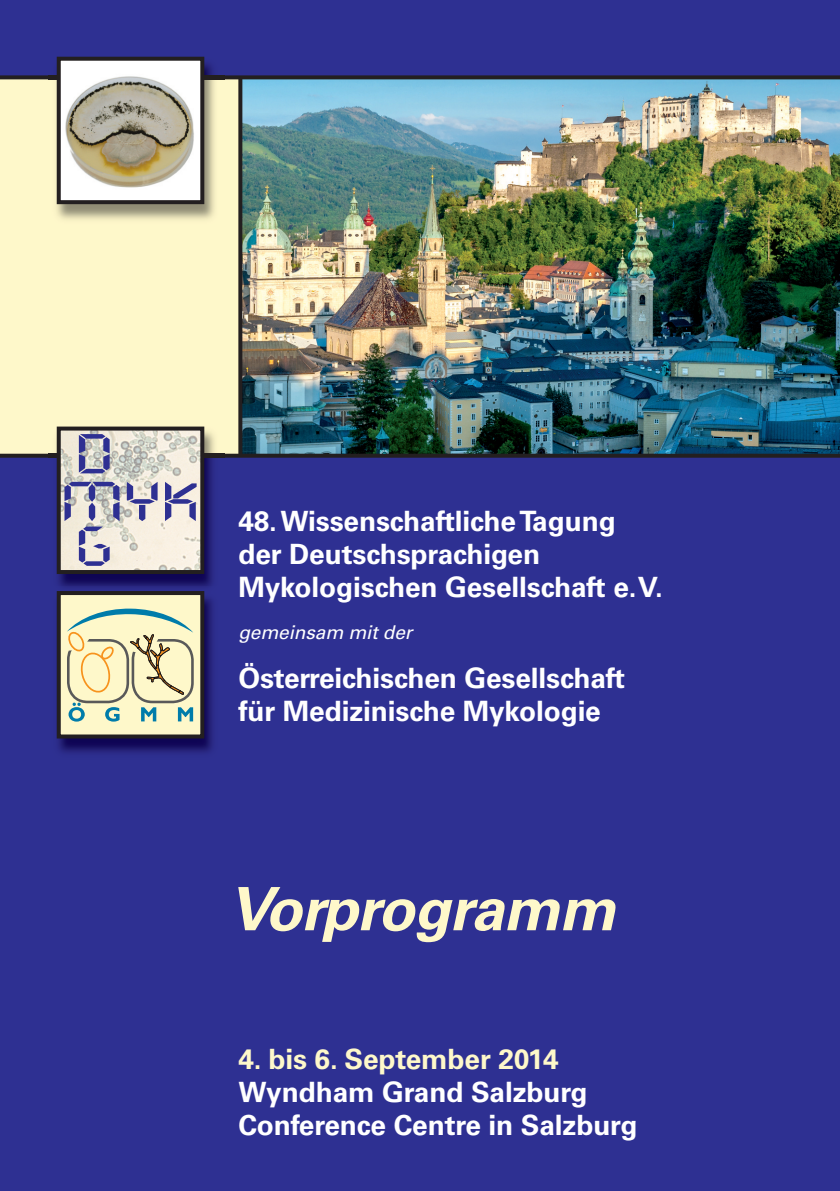
<style>
.page{position:relative;width:840px;height:1191px;background:#fff}
.page>*{position:absolute;margin:0;border:0;box-sizing:border-box;transform-origin:0 0}
.t1{font:italic 700 60px "Univers LT Std";letter-spacing:-.015em;color:#fef8ca}
.t2{font:58.8px/92.4px "Quartz Bold D+FOZEPD";color:#2e3092;scale:1.4 1}
.t3{font:700 28px/32.6px "Univers LT Std";letter-spacing:-.005em;color:#fff}
.t4{font:700 28px "Univers LT Std";letter-spacing:-.005em;color:#fef8ca}
.t5{font:italic 19px "Univers LT Std";letter-spacing:-.005em;color:#fff}
</style>
<div class="page">
<div style="left:0;top:79px;width:839px;height:375px;background:#fef8ca"></div>
<img style="left:238px;top:79px;width:601px;height:375px">
<div style="left:0;top:454px;width:839px;height:737px;background:#2e3092"></div>
<img style="left:48px;top:426px;width:176px;height:336px">
<img style="left:62px;top:431px;width:137px;height:138px">
<div style="left:57px;top:426px;width:147px;height:148px;border:4px solid #231f20"></div>
<div style="left:59px;top:593px;width:143px;height:143px;background:#fef8ca"></div>
<svg style="left:67px;top:608px;width:127px;height:113px"></svg>
<div style="left:57px;top:591px;width:147px;height:147px;border:4px solid #231f20"></div>
<div style="left:0;top:0;width:839px;height:79px;background:#2e3092"></div>
<img style="left:48px;top:52px;width:176px;height:168px">
<img style="left:62px;top:62px;width:137px;height:137px">
<div style="left:57px;top:57px;width:147px;height:147px;border:4px solid #231f20"></div>
<h2 class="t2" style="left:74px;top:408px;width:30px">D<br>G</h2>
<h2 class="t2" style="left:60px;top:456px;width:102px">MYK</h2>
<p class="t3" style="left:238px;top:508px;width:426px">48.WissenschaftlicheTagung der Deutschsprachigen<br>Mykologischen Gesellschaft e.V.</p>
<p class="t5" style="left:238px;top:625px;width:175px">gemeinsam mit der</p>
<p class="t3" style="left:238px;top:664px;width:388px">Österreichischen Gesellschaft für Medizinische Mykologie</p>
<h1 class="t1" style="left:228px;top:887px;width:388px">Vorprogramm</h1>
<p class="t4" style="left:238px;top:1049px;width:322px">4. bis 6. September 2014</p>
<p class="t3" style="left:238px;top:1078px;width:400px">Wyndham Grand Salzburg<br>Conference Centre in Salzburg</p>
</div>
